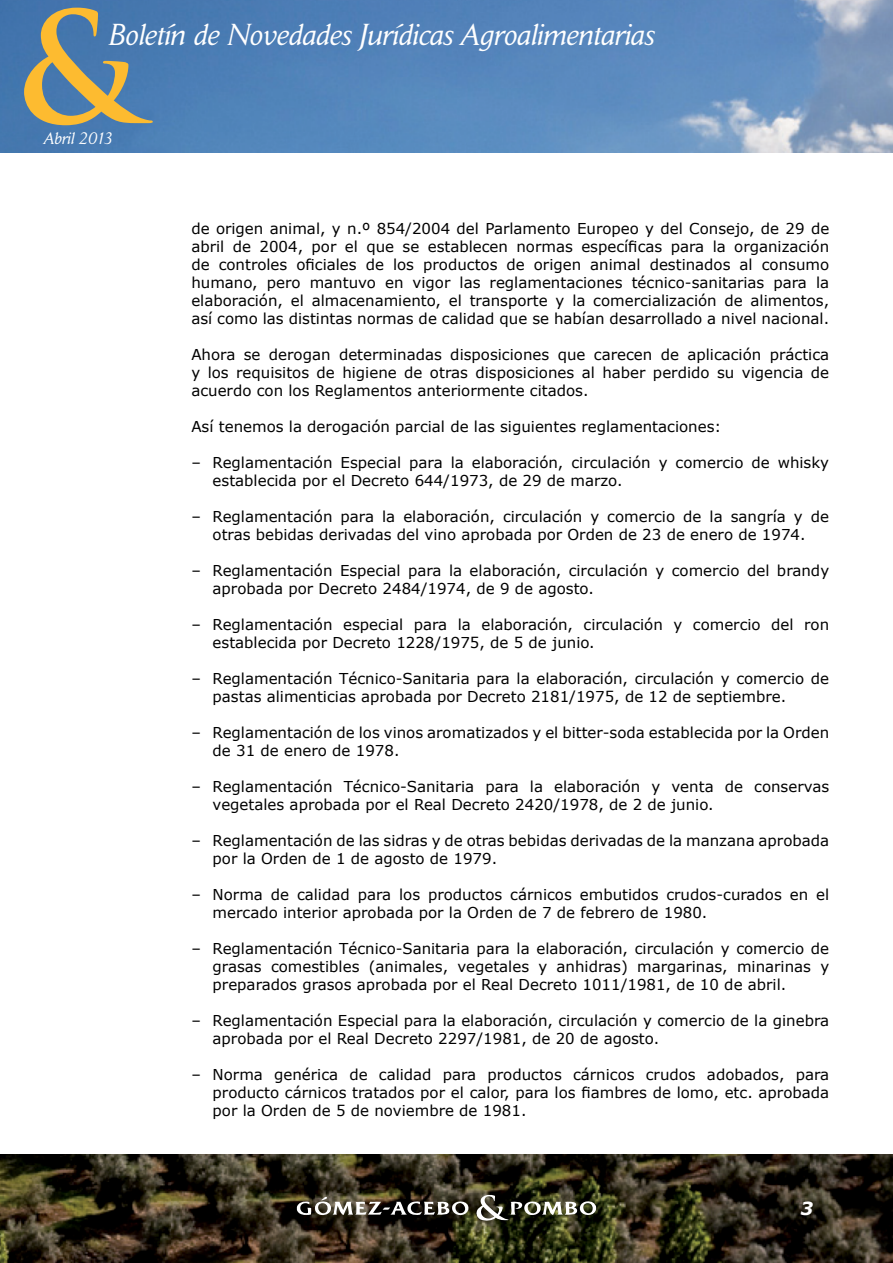
<style>
.page{position:relative;width:893px;height:1263px;background:#fff}
.page>*{position:absolute;margin:0;border:0;box-sizing:border-box;transform-origin:0 0}
.t1{font:700 150px "Trajan Pro";color:#fdbb30}
.t2{font:italic 30px "Daily News BQ";color:#fff}
.t3{font:italic 700 18px "Verdana";color:#fff}
.t4{font:italic 16.5px "Daily News BQ";color:#fff}
.t5{font:15px/18px "Verdana";color:#000}
</style>
<div class="page">
<img style="left:0;top:1154px;width:893px;height:109px">
<img style="left:0;top:0;width:893px;height:152px">
<img style="left:297px;top:1195px;width:299px;height:26px">
<h1 class="t1" style="left:15px;top:-25px;width:126px">&amp;</h1>
<h2 class="t2" style="left:108px;top:17px;width:547px">Boletín de Novedades Jurídicas Agroalimentarias</h2>
<p class="t4" style="left:44px;top:129px;width:71px">Abril 2013</p>
<p class="t5" style="left:191px;top:219px;width:639px;text-align:justify">de origen animal, y n.º 854/2004 del Parlamento Europeo y del Consejo, de 29 de abril de 2004, por el que se establecen normas específicas para la organización de controles oficiales de los productos de origen animal destinados al consumo humano, pero mantuvo en vigor las reglamentaciones técnico-sanitarias para la elaboración, el almacenamiento, el transporte y la comercialización de alimentos, así como las distintas normas de calidad que se habían desarrollado a nivel nacional.</p>
<p class="t5" style="left:191px;top:345px;width:639px;text-align:justify">Ahora se derogan determinadas disposiciones que carecen de aplicación práctica y los requisitos de higiene de otras disposiciones al haber perdido su vigencia de acuerdo con los Reglamentos anteriormente citados.</p>
<p class="t5" style="left:191px;top:417px;width:531px">Así tenemos la derogación parcial de las siguientes reglamentaciones:</p>
<p class="t5" style="left:213px;top:453px;width:618px;text-indent:-21px">‒ Reglamentación Especial para la elaboración, circulación y comercio de whisky establecida por el Decreto 644/1973, de 29 de marzo.</p>
<p class="t5" style="left:191px;top:507px;width:639px;text-align:center">‒ Reglamentación para la elaboración, circulación y comercio de la sangría y de otras bebidas derivadas del vino aprobada por Orden de 23 de enero de 1974.</p>
<p class="t5" style="left:213px;top:561px;width:618px;text-indent:-21px">‒ Reglamentación Especial para la elaboración, circulación y comercio del brandy aprobada por Decreto 2484/1974, de 9 de agosto.</p>
<p class="t5" style="left:213px;top:615px;width:618px;text-indent:-21px">‒ Reglamentación especial para la elaboración, circulación y comercio del ron establecida por Decreto 1228/1975, de 5 de junio.</p>
<p class="t5" style="left:213px;top:669px;width:618px;text-indent:-21px">‒ Reglamentación Técnico-Sanitaria para la elaboración, circulación y comercio de pastas alimenticias aprobada por Decreto 2181/1975, de 12 de septiembre.</p>
<p class="t5" style="left:213px;top:723px;width:618px;text-indent:-21px">‒ Reglamentación de los vinos aromatizados y el bitter-soda establecida por la Orden de 31 de enero de 1978.</p>
<p class="t5" style="left:213px;top:777px;width:618px;text-indent:-21px">‒ Reglamentación Técnico-Sanitaria para la elaboración y venta de conservas vegetales aprobada por el Real Decreto 2420/1978, de 2 de junio.</p>
<p class="t5" style="left:213px;top:831px;width:618px;text-indent:-21px">‒ Reglamentación de las sidras y de otras bebidas derivadas de la manzana aprobada por la Orden de 1 de agosto de 1979.</p>
<p class="t5" style="left:213px;top:885px;width:618px;text-indent:-21px">‒ Norma de calidad para los productos cárnicos embutidos crudos-curados en el mercado interior aprobada por la Orden de 7 de febrero de 1980.</p>
<p class="t5" style="left:213px;top:939px;width:618px;text-align:justify;text-indent:-21px">‒ Reglamentación Técnico-Sanitaria para la elaboración, circulación y comercio de grasas comestibles (animales, vegetales y anhidras) margarinas, minarinas y preparados grasos aprobada por el Real Decreto 1011/1981, de 10 de abril.</p>
<p class="t5" style="left:213px;top:1011px;width:618px;text-indent:-21px">‒ Reglamentación Especial para la elaboración, circulación y comercio de la ginebra aprobada por el Real Decreto 2297/1981, de 20 de agosto.</p>
<p class="t5" style="left:213px;top:1065px;width:618px;text-align:justify;text-indent:-21px">‒ Norma genérica de calidad para productos cárnicos crudos adobados, para producto cárnicos tratados por el calor, para los fiambres de lomo, etc. aprobada por la Orden de 5 de noviembre de 1981.</p>
<p class="t3" style="left:800px;top:1195px;width:14px">3</p>
</div>
